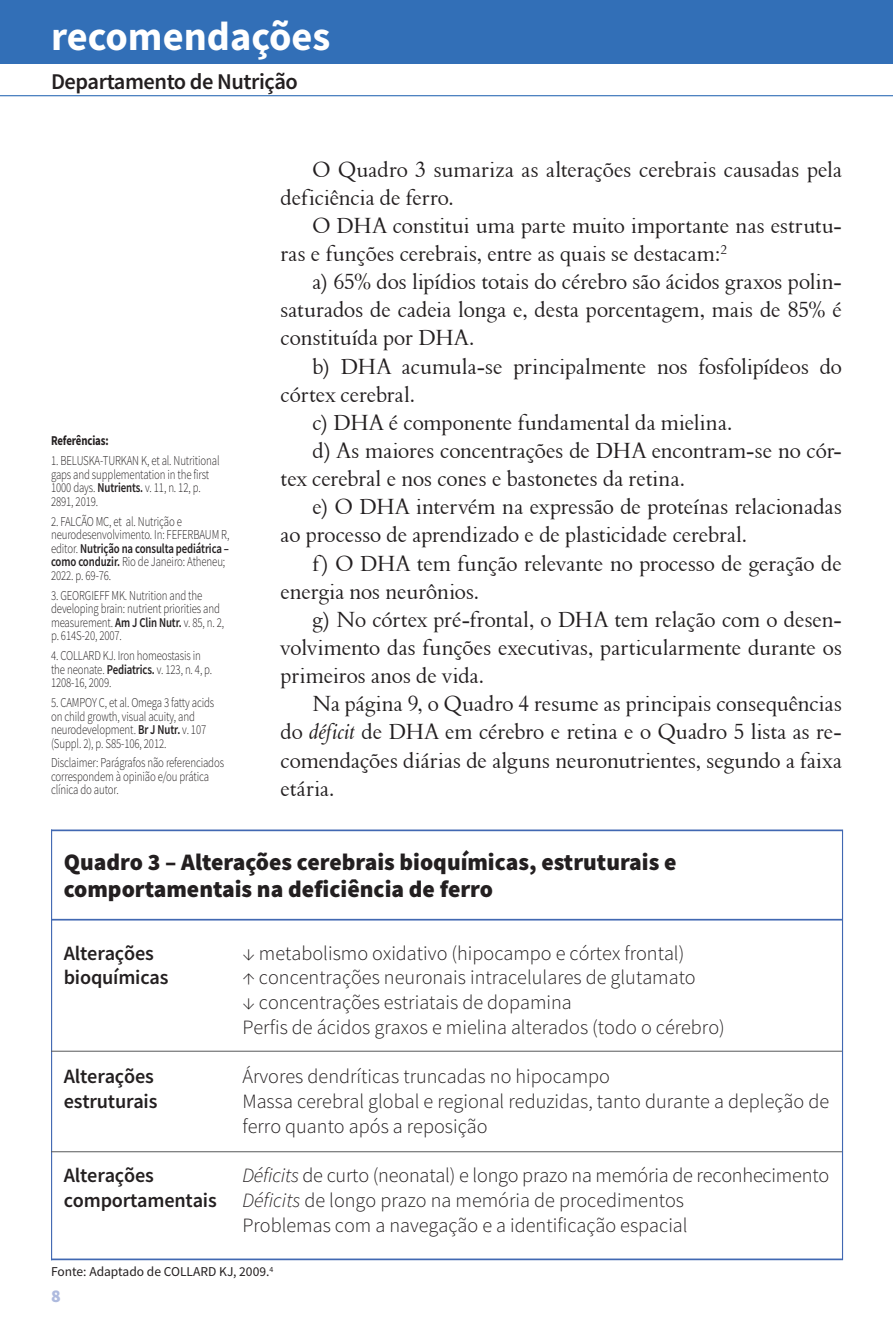
<style>
.page{position:relative;width:893px;height:1340px;background:#fff}
.page>*{position:absolute;margin:0;border:0;box-sizing:border-box;transform-origin:0 0}
.t1{font:700 40.5px "Source Sans Pro";color:#fff}
.t2{font:900 23.62px/27px "Source Sans Pro";color:#231f20}
.texto{font:22.5px/28.1px "Aldine 401 BT Roman A";color:#231f20;scale:.95 1}
.t3{font:600 22.5px "Source Sans Pro";letter-spacing:-.02em;color:#231f20}
.body{font:300 20.25px/24.8px "Source Sans Pro";color:#231f20}
.body-2{font:600 20.25px/24.8px "Source Sans Pro";letter-spacing:-.01em;color:#231f20}
.t4{font:900 18px "Source Sans Pro";color:#aebade}
.t5{font:300 13.5px/13.5px "Source Sans Pro";letter-spacing:-.01em;color:#231f20;scale:.8 1}
.t6{font:13.5px "Source Sans Pro";color:#231f20}
.t7{font:700 13.5px "Source Sans Pro";letter-spacing:-.01em;color:#231f20;scale:.8 1}
.s1{font-weight:600}
.s2{font-family:"Aldine 401 BT Italic A"}
.s3{font-style:italic}
</style>
<div class="page">
<div style="left:0;top:0;width:893px;height:64px;background:#326fb7"></div>
<hr style="left:0;top:95px;width:893px;height:1px;background:#326fb7">
<hr style="left:51px;top:1258px;width:791px;height:2px;background:#4168b2">
<hr style="left:51px;top:829px;width:791px;height:2px;background:#4168b2">
<hr style="left:51px;top:829px;width:1px;height:431px;background:#4168b2">
<hr style="left:51px;top:918px;width:791px;height:2px;background:#4168b2">
<hr style="left:842px;top:829px;width:1px;height:431px;background:#4168b2">
<hr style="left:51px;top:1050px;width:791px;height:1px;background:#57585a">
<hr style="left:51px;top:1151px;width:791px;height:1px;background:#57585a">
<p class="t1" style="left:51px;top:10px;width:281px">recomendações</p>
<p class="t3" style="left:51px;top:66px;width:248px">Departamento de Nutrição</p>
<p class="t7" style="left:51px;top:432px;width:74px">Referências:</p>
<p class="t5" style="left:51px;top:454px;width:212px">1. BELUSKA-TURKAN K, et al. Nutritional gaps and supplementation in the first<br>1000 days. <span class="s1">Nutrients.</span> v. 11, n. 12, p.<br>2891, 2019.</p>
<p class="t5" style="left:51px;top:514px;width:224px">2. FALCÃO MC, et al. Nutrição e neurodesenvolvimento. In: FEFERBAUM R, editor. <span class="s1">Nutrição na consulta pediátrica – como conduzir.</span> Rio de Janeiro: Atheneu; 2022. p. 69-76.</p>
<p class="t5" style="left:51px;top:588px;width:218px">3. GEORGIEFF MK. Nutrition and the developing brain: nutrient priorities and measurement. <span class="s1">Am J Clin Nutr.</span> v. 85, n. 2, p. 614S-20, 2007.</p>
<p class="t5" style="left:51px;top:649px;width:203px">4. COLLARD KJ. Iron homeostasis in the neonate. <span class="s1">Pediatrics.</span> v. 123, n. 4, p.<br>1208-16, 2009.</p>
<p class="t5" style="left:51px;top:695px;width:206px">5. CAMPOY C, et al. Omega 3 fatty acids on child growth, visual acuity, and neurodevelopment. <span class="s1">Br J Nutr.</span> v. 107 (Suppl. 2), p. S85-106, 2012.</p>
<p class="t5" style="left:51px;top:756px;width:218px">Disclaimer: Parágrafos não referenciados correspondem à opinião e/ou prática clínica do autor.</p>
<p class="texto" style="left:281px;top:155px;width:592px;text-indent:32px">O Quadro 3 sumariza as alterações cerebrais causadas pela deficiência de ferro.</p>
<p class="texto" style="left:281px;top:211px;width:592px;text-indent:32px">O DHA constitui uma parte muito importante nas estrutu&shy;ras e funções cerebrais, entre as quais se destacam:<sup>2</sup></p>
<p class="texto" style="left:281px;top:267px;width:592px;text-align:justify;text-indent:32px">a) 65% dos lipídios totais do cérebro são ácidos graxos polin&shy;saturados de cadeia longa e, desta porcentagem, mais de 85% é constituída por DHA.</p>
<p class="texto" style="left:281px;top:352px;width:592px;text-indent:32px">b) DHA acumula-se principalmente nos fosfolipídeos do córtex cerebral.</p>
<p class="texto" style="left:313px;top:408px;width:443px">c) DHA é componente fundamental da mielina.</p>
<p class="texto" style="left:281px;top:436px;width:592px;text-indent:32px">d) As maiores concentrações de DHA encontram-se no cór&shy;tex cerebral e nos cones e bastonetes da retina.</p>
<p class="texto" style="left:281px;top:492px;width:592px;text-indent:32px">e) O DHA intervém na expressão de proteínas relacionadas ao processo de aprendizado e de plasticidade cerebral.</p>
<p class="texto" style="left:281px;top:548px;width:592px;text-indent:32px">f) O DHA tem função relevante no processo de geração de energia nos neurônios.</p>
<p class="texto" style="left:281px;top:605px;width:592px;text-align:justify;text-indent:32px">g) No córtex pré-frontal, o DHA tem relação com o desen&shy;volvimento das funções executivas, particularmente durante os primeiros anos de vida.</p>
<p class="texto" style="left:281px;top:689px;width:592px;text-align:justify;text-indent:32px">Na página 9, o Quadro 4 resume as principais consequências do <span class="s2">déficit</span> de DHA em cérebro e retina e o Quadro 5 lista as re&shy;comendações diárias de alguns neuronutrientes, segundo a faixa etária.</p>
<p class="t2" style="left:64px;top:847px;width:614px">Quadro 3 – Alterações cerebrais bioquímicas, estruturais e comportamentais na deficiência de ferro</p>
<p class="body-2" style="left:64px;top:940px;width:92px">Alterações</p>
<p class="body-2" style="left:64px;top:965px;width:106px">bioquímicas</p>
<p class="body-2" style="left:64px;top:1064px;width:92px">Alterações</p>
<p class="body-2" style="left:64px;top:1088px;width:95px">estruturais</p>
<p class="body-2" style="left:64px;top:1163px;width:155px">Alterações comportamentais</p>
<p class="body" style="left:242px;top:940px;width:443px">↓ metabolismo oxidativo (hipocampo e córtex frontal)</p>
<p class="body" style="left:242px;top:965px;width:455px">↑ concentrações neuronais intracelulares de glutamato</p>
<p class="body" style="left:242px;top:990px;width:331px">↓ concentrações estriatais de dopamina</p>
<p class="body" style="left:242px;top:1014px;width:484px">Perfis de ácidos graxos e mielina alterados (todo o cérebro)</p>
<p class="body" style="left:242px;top:1064px;width:369px">Árvores dendríticas truncadas no hipocampo</p>
<p class="body" style="left:242px;top:1089px;width:588px">Massa cerebral global e regional reduzidas, tanto durante a depleção de ferro quanto após a reposição</p>
<p class="body" style="left:242px;top:1163px;width:588px"><span class="s3">Déficits</span> de curto (neonatal) e longo prazo na memória de reconhecimento</p>
<p class="body" style="left:242px;top:1188px;width:443px"><span class="s3">Déficits</span> de longo prazo na memória de procedimentos</p>
<p class="body" style="left:242px;top:1212px;width:447px">Problemas com a navegação e a identificação espacial</p>
<p class="t6" style="left:51px;top:1263px;width:224px">Fonte: Adaptado de COLLARD KJ, 2009.<sup>4</sup></p>
<p class="t4" style="left:51px;top:1283px;width:11px">8</p>
</div>
